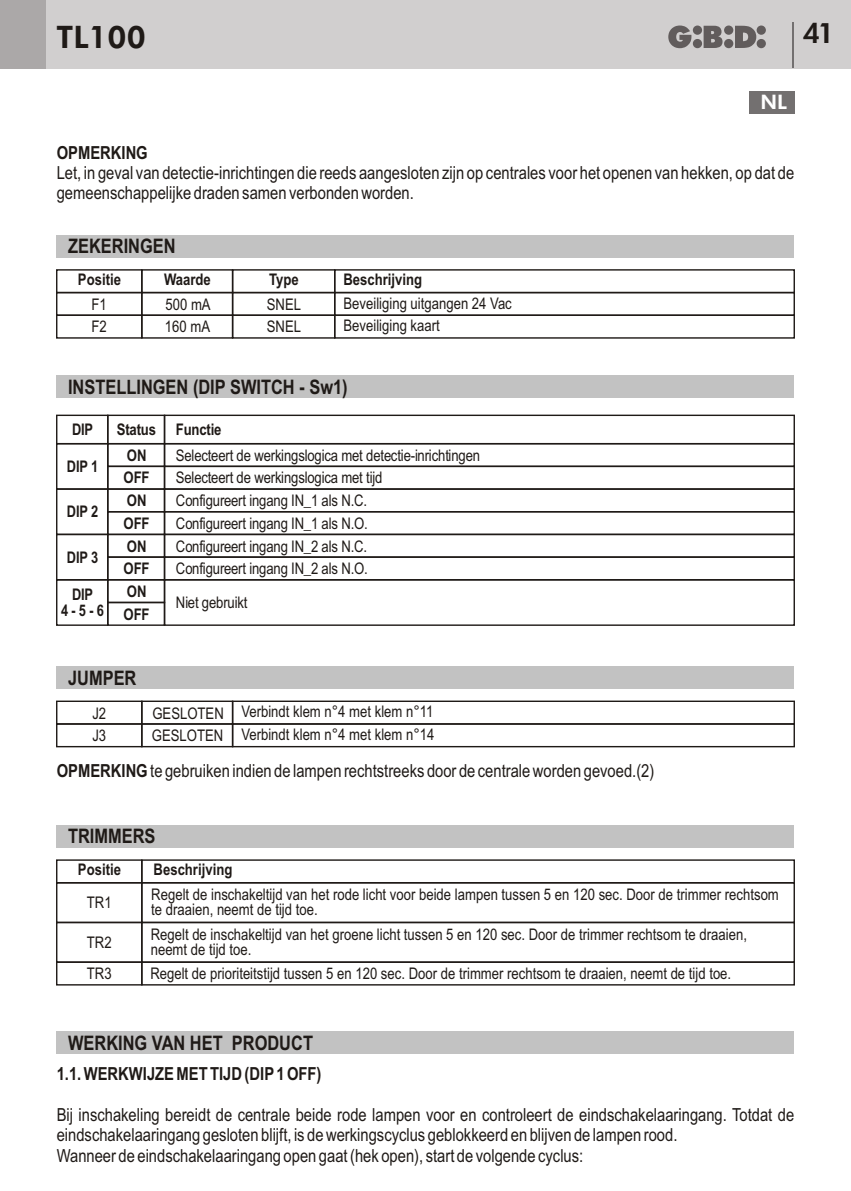
<style>
.page{position:relative;width:851px;height:1191px;background:#fff}
.page>*{position:absolute;margin:0;border:0;box-sizing:border-box;transform-origin:0 0}
.t1{font:800 31px "Futura BT";color:#1f1a17}
.t2{font:800 28px "Futura BT";color:#1f1a17}
.t3{font:700 20px "Arial Narrow";color:#1f1a17}
.t4{font:800 20px "Futura BT";color:#fff}
.t5{font:18px/20.4px "Arial Narrow";color:#1f1a17}
.t6{font:700 18px "Arial Narrow";color:#1f1a17}
.t7{font:16px/22.6px "Arial Narrow";color:#1f1a17}
.t8{font:700 16px/22.6px "Arial Narrow";color:#1f1a17}
.s1{font-weight:700}
</style>
<div class="page">
<div style="left:0;top:0;width:850px;height:68px;background:#d1cfcf"></div>
<div style="left:0;top:0;width:45px;height:68px;background:#aba8a8"></div>
<svg style="left:668px;top:26px;width:97px;height:22px"></svg>
<hr style="left:792px;top:23px;width:2px;height:45px;background:#737070">
<div style="left:748px;top:91px;width:46px;height:22px;background:#737070"></div>
<div style="left:56px;top:269px;width:86px;height:24px;border:1px solid #1f1a17"></div>
<div style="left:141px;top:269px;width:92px;height:24px;border:1px solid #1f1a17"></div>
<div style="left:232px;top:269px;width:103px;height:24px;border:1px solid #1f1a17"></div>
<div style="left:141px;top:292px;width:92px;height:24px;border:1px solid #1f1a17"></div>
<div style="left:232px;top:292px;width:103px;height:24px;border:1px solid #1f1a17"></div>
<div style="left:141px;top:314px;width:92px;height:25px;border:1px solid #1f1a17"></div>
<div style="left:232px;top:314px;width:103px;height:25px;border:1px solid #1f1a17"></div>
<div style="left:334px;top:269px;width:460px;height:24px;border:1px solid #1f1a17"></div>
<div style="left:334px;top:292px;width:460px;height:24px;border:1px solid #1f1a17"></div>
<div style="left:334px;top:314px;width:460px;height:25px;border:1px solid #1f1a17"></div>
<div style="left:56px;top:292px;width:86px;height:24px;border:1px solid #1f1a17"></div>
<div style="left:56px;top:314px;width:86px;height:25px;border:1px solid #1f1a17"></div>
<div style="left:57px;top:235px;width:737px;height:22px;background:#c2c2c2"></div>
<div style="left:56px;top:859px;width:86px;height:24px;border:1px solid #1f1a17"></div>
<div style="left:141px;top:859px;width:653px;height:24px;border:1px solid #1f1a17"></div>
<div style="left:141px;top:882px;width:653px;height:41px;border:1px solid #1f1a17"></div>
<div style="left:141px;top:921px;width:653px;height:42px;border:1px solid #1f1a17"></div>
<div style="left:141px;top:961px;width:653px;height:24px;border:1px solid #1f1a17"></div>
<div style="left:56px;top:882px;width:86px;height:41px;border:1px solid #1f1a17"></div>
<div style="left:56px;top:921px;width:86px;height:42px;border:1px solid #1f1a17"></div>
<div style="left:56px;top:961px;width:86px;height:24px;border:1px solid #1f1a17"></div>
<div style="left:57px;top:825px;width:737px;height:22px;background:#c2c2c2"></div>
<div style="left:141px;top:700px;width:92px;height:24px;border:1px solid #1f1a17"></div>
<div style="left:141px;top:723px;width:92px;height:24px;border:1px solid #1f1a17"></div>
<div style="left:232px;top:700px;width:562px;height:24px;border:1px solid #1f1a17"></div>
<div style="left:232px;top:723px;width:562px;height:24px;border:1px solid #1f1a17"></div>
<div style="left:56px;top:700px;width:86px;height:24px;border:1px solid #1f1a17"></div>
<div style="left:56px;top:723px;width:86px;height:24px;border:1px solid #1f1a17"></div>
<div style="left:57px;top:666px;width:737px;height:23px;background:#c2c2c2"></div>
<div style="left:56px;top:414px;width:52px;height:30px;border:1px solid #1f1a17"></div>
<div style="left:107px;top:414px;width:58px;height:30px;border:1px solid #1f1a17"></div>
<div style="left:164px;top:414px;width:630px;height:30px;border:1px solid #1f1a17"></div>
<div style="left:56px;top:443px;width:52px;height:47px;border:1px solid #1f1a17"></div>
<div style="left:107px;top:443px;width:58px;height:24px;border:1px solid #1f1a17"></div>
<div style="left:164px;top:443px;width:630px;height:24px;border:1px solid #1f1a17"></div>
<div style="left:164px;top:465px;width:630px;height:25px;border:1px solid #1f1a17"></div>
<div style="left:107px;top:465px;width:58px;height:25px;border:1px solid #1f1a17"></div>
<div style="left:56px;top:488px;width:52px;height:47px;border:1px solid #1f1a17"></div>
<div style="left:107px;top:488px;width:58px;height:24px;border:1px solid #1f1a17"></div>
<div style="left:164px;top:488px;width:630px;height:24px;border:1px solid #1f1a17"></div>
<div style="left:164px;top:511px;width:630px;height:24px;border:1px solid #1f1a17"></div>
<div style="left:107px;top:511px;width:58px;height:24px;border:1px solid #1f1a17"></div>
<div style="left:56px;top:534px;width:52px;height:46px;border:1px solid #1f1a17"></div>
<div style="left:107px;top:534px;width:58px;height:24px;border:1px solid #1f1a17"></div>
<div style="left:164px;top:534px;width:630px;height:24px;border:1px solid #1f1a17"></div>
<div style="left:164px;top:556px;width:630px;height:24px;border:1px solid #1f1a17"></div>
<div style="left:107px;top:556px;width:58px;height:24px;border:1px solid #1f1a17"></div>
<div style="left:56px;top:579px;width:52px;height:47px;border:1px solid #1f1a17"></div>
<div style="left:107px;top:579px;width:58px;height:24px;border:1px solid #1f1a17"></div>
<div style="left:164px;top:579px;width:630px;height:47px;border:1px solid #1f1a17"></div>
<div style="left:107px;top:602px;width:58px;height:24px;border:1px solid #1f1a17"></div>
<div style="left:57px;top:375px;width:737px;height:23px;background:#c2c2c2"></div>
<div style="left:57px;top:1031px;width:737px;height:22px;background:#c2c2c2"></div>
<h1 class="t1" style="left:56px;top:24px;width:91px">TL100</h1>
<h2 class="t2" style="left:802px;top:22px;width:33px">41</h2>
<p class="t4" style="left:760px;top:94px;width:28px">NL</p>
<p class="t6" style="left:57px;top:145px;width:93px">OPMERKING</p>
<p class="t5" style="left:57px;top:164px;width:739px">Let, in geval van detectie-inrichtingen die reeds aangesloten zijn op centrales voor het openen van hekken, op dat de gemeenschappelijke draden samen verbonden worden.</p>
<p class="t3" style="left:68px;top:239px;width:109px">ZEKERINGEN</p>
<p class="t8" style="left:78px;top:270px;width:45px">Positie</p>
<p class="t8" style="left:164px;top:270px;width:48px">Waarde</p>
<p class="t8" style="left:269px;top:270px;width:31px">Type</p>
<p class="t7" style="left:165px;top:294px;width:47px">500 mA</p>
<p class="t7" style="left:267px;top:294px;width:36px">SNEL<br>SNEL</p>
<p class="t7" style="left:92px;top:294px;width:17px">F1<br>F2</p>
<p class="t7" style="left:165px;top:317px;width:47px">160 mA</p>
<p class="t8" style="left:343px;top:270px;width:80px">Beschrijving</p>
<p class="t7" style="left:343px;top:293px;width:170px">Beveiliging uitgangen 24 Vac<br>Beveiliging kaart</p>
<p class="t3" style="left:68px;top:379px;width:281px">INSTELLINGEN (DIP SWITCH - Sw1)</p>
<p class="t8" style="left:72px;top:420px;width:23px">DIP</p>
<p class="t8" style="left:117px;top:420px;width:106px">Status Functie</p>
<p class="t8" style="left:67px;top:456px;width:33px">DIP 1</p>
<p class="t8" style="left:123px;top:445px;width:27px">ON<br>OFF</p>
<p class="t8" style="left:67px;top:502px;width:33px">DIP 2</p>
<p class="t8" style="left:123px;top:491px;width:27px">ON<br>OFF</p>
<p class="t8" style="left:67px;top:547px;width:33px">DIP 3</p>
<p class="t8" style="left:123px;top:536px;width:27px">ON<br>OFF</p>
<p class="t8" style="left:61px;top:588px;width:44px;line-height:15.6px;text-align:center">DIP<br>4 - 5 - 6</p>
<p class="t8" style="left:123px;top:581px;width:27px">ON<br>OFF</p>
<p class="t7" style="left:176px;top:445px;width:305px">Selecteert de werkingslogica met detectie-inrichtingen<br>Selecteert de werkingslogica met tijd<br>Configureert ingang IN_1 als N.C.</p>
<p class="t7" style="left:176px;top:513px;width:193px">Configureert ingang IN_1 als N.O.</p>
<p class="t7" style="left:176px;top:536px;width:193px">Configureert ingang IN_2 als N.C.</p>
<p class="t7" style="left:176px;top:559px;width:193px">Configureert ingang IN_2 als N.O.</p>
<p class="t7" style="left:176px;top:592px;width:73px">Niet gebruikt</p>
<p class="t3" style="left:68px;top:670px;width:70px">JUMPER</p>
<p class="t7" style="left:92px;top:703px;width:15px">J2<br>J3</p>
<p class="t7" style="left:241px;top:702px;width:194px">Verbindt klem n°4 met klem n°11<br>Verbindt klem n°4 met klem n°14</p>
<p class="t7" style="left:152px;top:703px;width:74px">GESLOTEN<br>GESLOTEN</p>
<p class="t5" style="left:57px;top:762px;width:599px"><span class="s1">OPMERKING</span>te gebruiken indien de lampen rechtstreeks door de centrale worden gevoed.(2)</p>
<p class="t3" style="left:68px;top:829px;width:89px">TRIMMERS</p>
<p class="t8" style="left:78px;top:860px;width:45px">Positie</p>
<p class="t8" style="left:153px;top:860px;width:80px">Beschrijving</p>
<p class="t7" style="left:151px;top:888px;width:629px;line-height:15.4px">Regelt de inschakeltijd van het rode licht voor beide lampen tussen 5 en 120 sec. Door de trimmer rechtsom te draaien, neemt de tijd toe.</p>
<p class="t7" style="left:151px;top:927px;width:597px;line-height:15.4px">Regelt de inschakeltijd van het groene licht tussen 5 en 120 sec. Door de trimmer rechtsom te draaien, neemt de tijd toe.</p>
<p class="t7" style="left:150px;top:963px;width:582px">Regelt de prioriteitstijd tussen 5 en 120 sec. Door de trimmer rechtsom te draaien, neemt de tijd toe.</p>
<p class="t7" style="left:87px;top:893px;width:26px">TR1</p>
<p class="t7" style="left:87px;top:928px;width:26px;line-height:31.2px">TR2<br>TR3</p>
<p class="t3" style="left:68px;top:1035px;width:246px">WERKING VAN HET PRODUCT</p>
<p class="t6" style="left:57px;top:1066px;width:266px">1.1. WERKWIJZE MET TIJD (DIP1 OFF)</p>
<p class="t5" style="left:57px;top:1106px;width:739px">Bij inschakeling bereidt de centrale beide rode lampen voor en controleert de eindschakelaaringang. Totdat de eindschakelaaringang gesloten blijft, is de werkingscyclus geblokkeerd en blijven de lampen rood.<br>Wanneer de eindschakelaaringang open gaat (hek open), start de volgende cyclus:</p>
</div>
